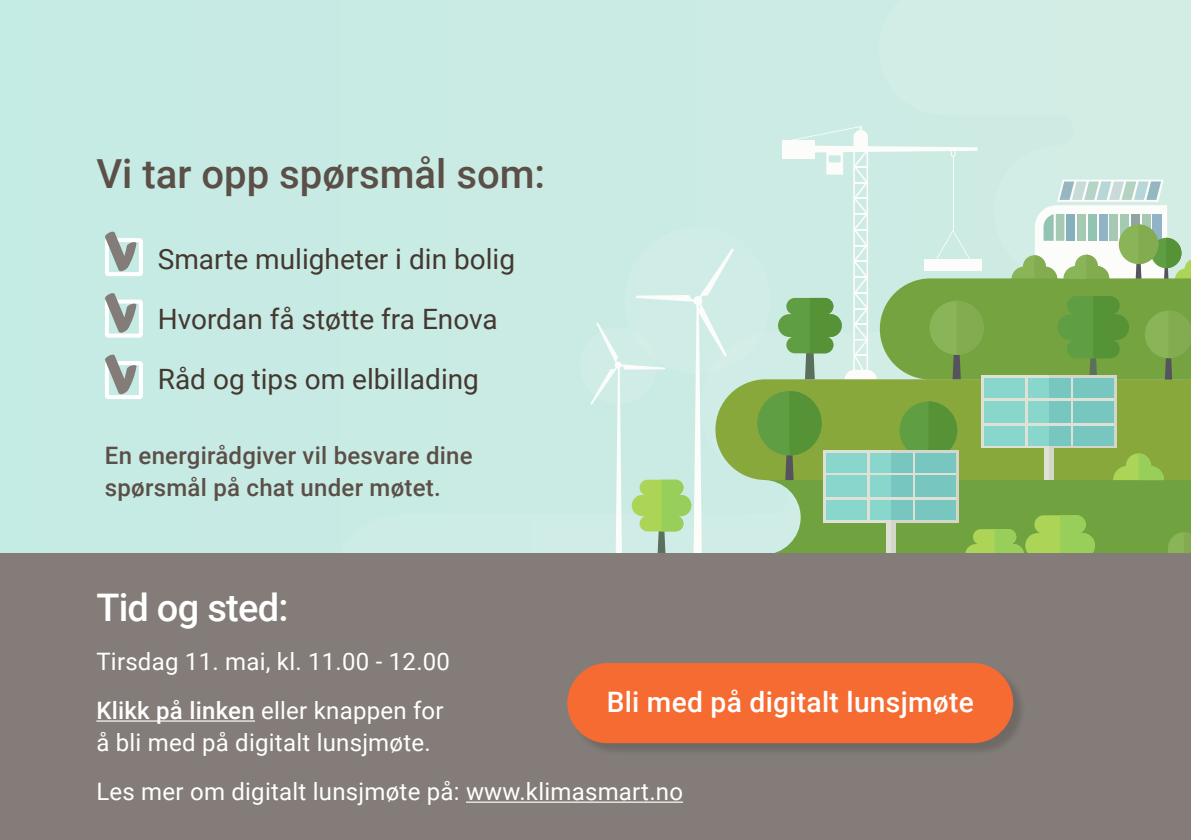
<style>
.page{position:relative;width:1191px;height:840px;background:#fff}
.page>*{position:absolute;margin:0;border:0;box-sizing:border-box;transform-origin:0 0}
.t1{font:500 40px "Roboto";color:#5b4f47}
.t2{font:500 38px "Roboto";letter-spacing:-.02em;color:#fff}
.t3{font:500 28.2px "Roboto";letter-spacing:.01em;color:#fff}
.t4{font:28px/60px "Roboto";color:#443830}
.t5{font:24px/49px "Roboto";letter-spacing:.01em;color:#fff}
.t6{font:500 24px/32px "Roboto";letter-spacing:.01em;color:#5b4f47}
.s1{font-weight:500}
</style>
<div class="page">
<div style="left:0;top:0;width:1191px;height:602px;background:#c7ebe4"></div>
<div style="left:880px;top:0;width:311px;height:126px;background:#d2ede5"></div>
<svg style="left:590px;top:126px;width:601px;height:427px"></svg>
<div style="left:886px;top:520px;width:9px;height:34px;background:#dbdfd1"></div>
<hr style="left:891px;top:520px;width:4px;height:34px;background:#cfd3c5">
<svg style="left:823px;top:449px;width:68px;height:73px"></svg>
<svg style="left:891px;top:449px;width:68px;height:73px"></svg>
<svg style="left:826px;top:452px;width:65px;height:67px"></svg>
<svg style="left:891px;top:452px;width:65px;height:67px"></svg>
<div style="left:826px;top:452px;width:40px;height:20px;background:#89d7cc"></div>
<div style="left:826px;top:475px;width:40px;height:22px;background:#89d7cc"></div>
<div style="left:826px;top:500px;width:40px;height:19px;background:#89d7cc"></div>
<div style="left:870px;top:452px;width:42px;height:20px;background:#89d7cc"></div>
<div style="left:870px;top:500px;width:42px;height:19px;background:#89d7cc"></div>
<div style="left:870px;top:475px;width:42px;height:22px;background:#89d7cc"></div>
<div style="left:915px;top:452px;width:41px;height:20px;background:#77c7c0"></div>
<div style="left:891px;top:452px;width:21px;height:20px;background:#77c7c0"></div>
<div style="left:915px;top:500px;width:41px;height:19px;background:#77c7c0"></div>
<div style="left:915px;top:475px;width:41px;height:22px;background:#77c7c0"></div>
<div style="left:891px;top:500px;width:21px;height:19px;background:#77c7c0"></div>
<div style="left:891px;top:475px;width:21px;height:22px;background:#77c7c0"></div>
<div style="left:1044px;top:445px;width:9px;height:34px;background:#dbdfd1"></div>
<hr style="left:1049px;top:445px;width:4px;height:34px;background:#cfd3c5">
<svg style="left:981px;top:375px;width:68px;height:73px"></svg>
<svg style="left:1049px;top:375px;width:68px;height:73px"></svg>
<svg style="left:984px;top:378px;width:65px;height:67px"></svg>
<svg style="left:1049px;top:378px;width:65px;height:67px"></svg>
<div style="left:984px;top:378px;width:41px;height:19px;background:#89d7cc"></div>
<div style="left:984px;top:401px;width:41px;height:21px;background:#89d7cc"></div>
<div style="left:984px;top:426px;width:41px;height:19px;background:#89d7cc"></div>
<div style="left:1028px;top:378px;width:42px;height:19px;background:#89d7cc"></div>
<div style="left:1028px;top:426px;width:42px;height:19px;background:#89d7cc"></div>
<div style="left:1028px;top:401px;width:42px;height:21px;background:#89d7cc"></div>
<div style="left:1074px;top:378px;width:40px;height:19px;background:#77c7c0"></div>
<div style="left:1049px;top:378px;width:21px;height:19px;background:#77c7c0"></div>
<div style="left:1074px;top:426px;width:40px;height:19px;background:#77c7c0"></div>
<div style="left:1074px;top:401px;width:40px;height:21px;background:#77c7c0"></div>
<div style="left:1049px;top:426px;width:21px;height:19px;background:#77c7c0"></div>
<div style="left:1049px;top:401px;width:21px;height:21px;background:#77c7c0"></div>
<div style="left:0;top:553px;width:1191px;height:286px;background:#837c78"></div>
<hr style="left:96px;top:720px;width:159px;height:1px;background:#fff">
<hr style="left:466px;top:801px;width:217px;height:1px;background:#fff">
<div style="left:105px;top:238px;width:38px;height:38px;border:4px solid #fff"></div>
<svg style="left:105px;top:231px;width:32px;height:42px"></svg>
<div style="left:105px;top:299px;width:38px;height:38px;border:4px solid #fff"></div>
<svg style="left:105px;top:293px;width:32px;height:41px"></svg>
<div style="left:105px;top:361px;width:38px;height:38px;border:4px solid #fff"></div>
<svg style="left:105px;top:354px;width:32px;height:42px"></svg>
<div style="left:569px;top:664px;width:457px;height:91px;background:#000;opacity:.15"></div>
<div style="left:567px;top:662px;width:446px;height:80px;background:#f56b32;border-radius:40px"></div>
<h1 class="t1" style="left:96px;top:145px;width:450px">Vi tar opp spørsmål som:</h1>
<p class="t4" style="left:158px;top:228px;width:359px">Smarte muligheter i din bolig<br>Hvordan få støtte fra Enova<br>Råd og tips om elbillading</p>
<p class="t6" style="left:105px;top:438px;width:369px">En energirådgiver vil besvare dine spørsmål på chat under møtet.</p>
<h2 class="t2" style="left:96px;top:580px;width:194px">Tid og sted:</h2>
<p class="t5" style="left:96px;top:636px;width:355px">Tirsdag 11. mai, kl. 11.00 - 12.00<br><span class="s1">Klikk på linken</span> eller knappen for</p>
<p class="t5" style="left:96px;top:717px;width:588px">å bli med på digitalt lunsjmøte.<br>Les mer om digitalt lunsjmøte på: www.klimasmart.no</p>
<p class="t3" style="left:606px;top:681px;width:368px">Bli med på digitalt lunsjmøte</p>
</div>
